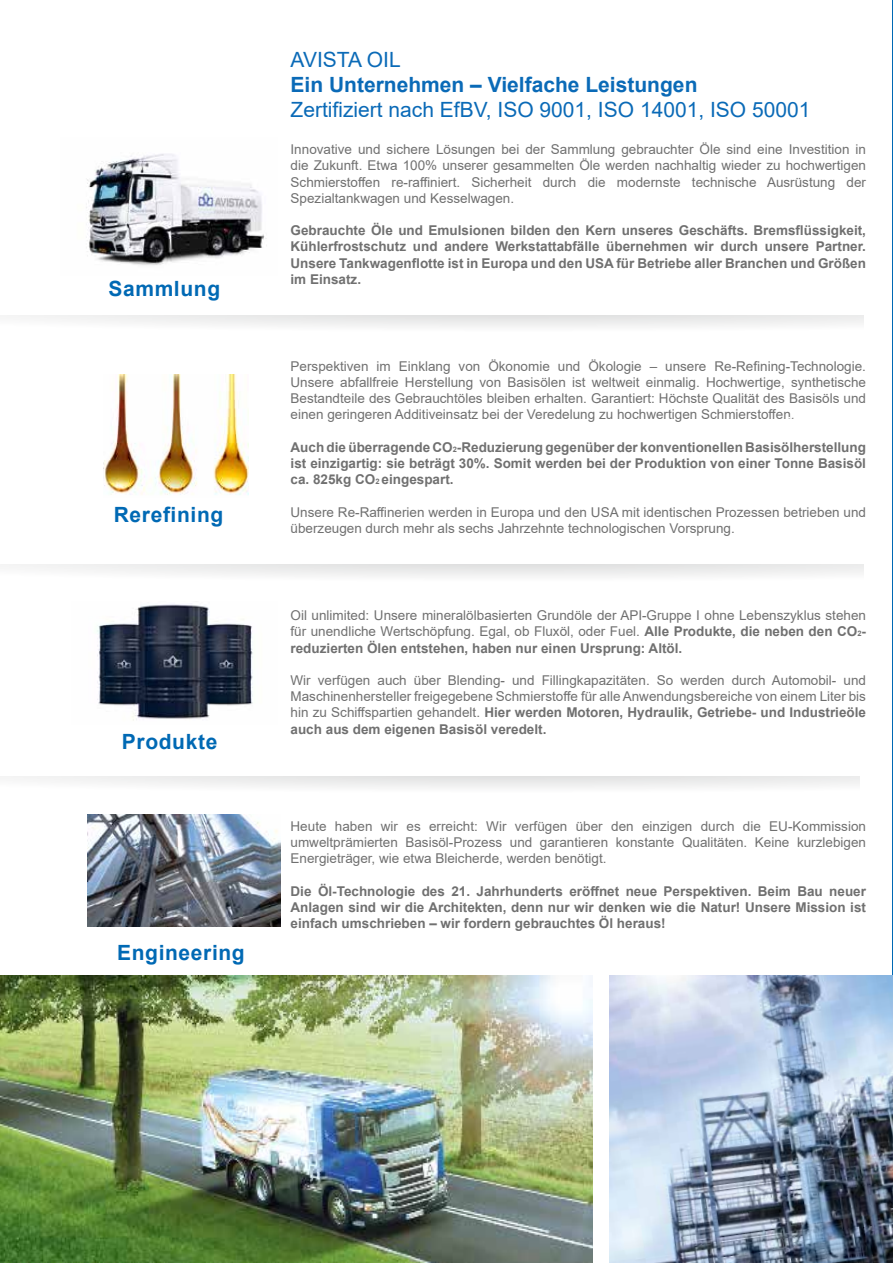
<style>
.page{position:relative;width:893px;height:1263px;background:#fff}
.page>*{position:absolute;margin:0;border:0;box-sizing:border-box;transform-origin:0 0}
.t1{font:21px "Arial";color:#0a6ab7}
.t2{font:700 21px "Arial";letter-spacing:.03em;color:#0069b4}
.t3{font:700 21px "Arial";color:#0a6ab7}
.t4{font:13.5px/16.2px "Arial";color:#707070;text-align:justify}
.t5{font:700 13.5px/16.2px "Arial";color:#707070;text-align:justify}
.s1{font-size:7.5px}
.s2{font-weight:700}
.s3{font-weight:700;font-size:7.5px}
</style>
<div class="page">
<hr style="left:892px;top:0;width:1px;height:1008px;background:#0069b4">
<img style="left:104px;top:374px;width:145px;height:121px">
<img style="left:609px;top:975px;width:284px;height:288px">
<svg style="left:7px;top:315px;width:856px;height:12px"></svg>
<svg style="left:9px;top:565px;width:854px;height:11px"></svg>
<svg style="left:0;top:776px;width:859px;height:12px"></svg>
<img style="left:86px;top:154px;width:181px;height:111px">
<img style="left:88px;top:815px;width:193px;height:112px">
<img style="left:97px;top:604px;width:156px;height:117px">
<img style="left:0;top:975px;width:592px;height:288px">
<h1 class="t2" style="left:108px;top:273px;width:113px">Sammlung</h1>
<h1 class="t2" style="left:114px;top:500px;width:111px">Rerefining</h1>
<h1 class="t2" style="left:122px;top:727px;width:97px">Produkte</h1>
<h1 class="t2" style="left:117px;top:937px;width:129px">Engineering</h1>
<h1 class="t1" style="left:291px;top:45px;width:112px">AVISTA OIL</h1>
<h1 class="t3" style="left:291px;top:70px;width:408px">Ein Unternehmen – Vielfache Leistungen</h1>
<h1 class="t1" style="left:291px;top:95px;width:521px">Zertifiziert nach EfBV, ISO 9001, ISO 14001, ISO 50001</h1>
<p class="t4" style="left:291px;top:141px;width:577px">Innovative und sichere Lösungen bei der Sammlung gebrauchter Öle sind eine Investition in die Zukunft. Etwa 100% unserer gesammelten Öle werden nachhaltig wieder zu hochwertigen Schmierstoffen re-raffiniert. Sicherheit durch die modernste technische Ausrüstung der Spezialtankwagen und Kesselwagen.</p>
<p class="t5" style="left:291px;top:223px;width:577px">Gebrauchte Öle und Emulsionen bilden den Kern unseres Geschäfts. Bremsflüssigkeit, Kühlerfrostschutz und andere Werkstattabfälle übernehmen wir durch unsere Partner.<br>Unsere Tankwagenflotte ist in Europa und den USA für Betriebe aller Branchen und Größen im Einsatz.</p>
<p class="t4" style="left:291px;top:358px;width:577px">Perspektiven im Einklang von Ökonomie und Ökologie – unsere Re-Refining-Technologie.<br>Unsere abfallfreie Herstellung von Basisölen ist weltweit einmalig. Hochwertige, synthetische Bestandteile des Gebrauchtöles bleiben erhalten. Garantiert: Höchste Qualität des Basisöls und einen geringeren Additiveinsatz bei der Veredelung zu hochwertigen Schmierstoffen.</p>
<p class="t5" style="left:291px;top:439px;width:577px">Auch die überragende CO<span class="s1">2</span>-Reduzierung gegenüber der konventionellen Basisölherstellung ist einzigartig: sie beträgt 30%. Somit werden bei der Produktion von einer Tonne Basisöl ca. 825kg CO<span class="s1">2</span> eingespart.</p>
<p class="t4" style="left:291px;top:504px;width:577px">Unsere Re-Raffinerien werden in Europa und den USA mit identischen Prozessen betrieben und überzeugen durch mehr als sechs Jahrzehnte technologischen Vorsprung.</p>
<p class="t4" style="left:291px;top:607px;width:577px">Oil unlimited: Unsere mineralölbasierten Grundöle der API-Gruppe I ohne Lebenszyklus stehen für unendliche Wertschöpfung. Egal, ob Fluxöl, oder Fuel. <span class="s2">Alle Produkte, die neben den CO</span><span class="s3">2</span><span class="s2">- reduzierten Ölen entstehen, haben nur einen Ursprung: Altöl.</span></p>
<p class="t4" style="left:291px;top:672px;width:577px">Wir verfügen auch über Blending- und Fillingkapazitäten. So werden durch Automobil- und Maschinenhersteller freigegebene Schmierstoffe für alle Anwendungsbereiche von einem Liter bis hin zu Schiffspartien gehandelt. <span class="s2">Hier werden Motoren, Hydraulik, Getriebe- und Industrieöle auch aus dem eigenen Basisöl veredelt.</span></p>
<p class="t4" style="left:291px;top:818px;width:577px">Heute haben wir es erreicht: Wir verfügen über den einzigen durch die EU-Kommission umweltprämierten Basisöl-Prozess und garantieren konstante Qualitäten. Keine kurzlebigen Energieträger, wie etwa Bleicherde, werden benötigt.</p>
<p class="t5" style="left:291px;top:883px;width:577px">Die Öl-Technologie des 21. Jahrhunderts eröffnet neue Perspektiven. Beim Bau neuer Anlagen sind wir die Architekten, denn nur wir denken wie die Natur! Unsere Mission ist einfach umschrieben – wir fordern gebrauchtes Öl heraus!</p>
</div>
